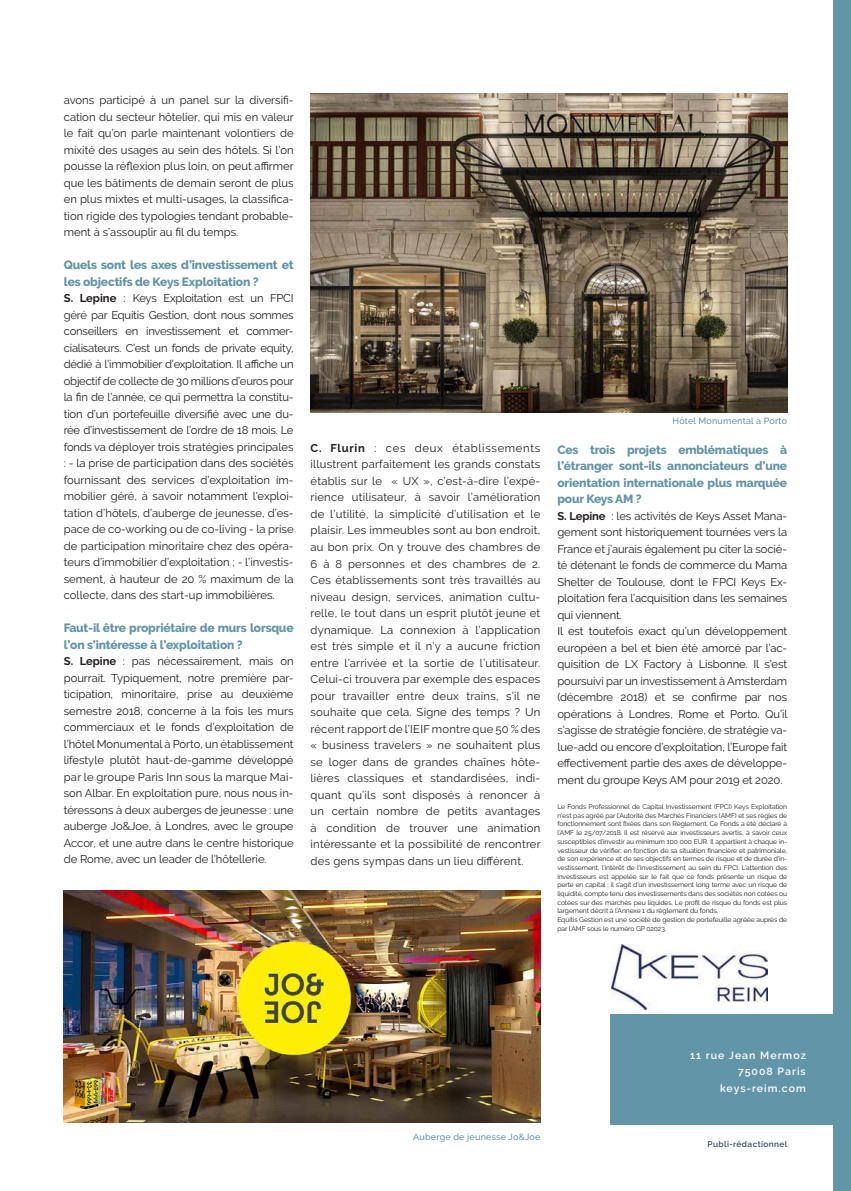
<style>
.page{position:relative;width:851px;height:1191px;background:#fff}
.page>*{position:absolute;margin:0;border:0;box-sizing:border-box;transform-origin:0 0}
.t1{font:800 12px/16.5px "Raleway";letter-spacing:-.015em;color:#6295a8}
.t2{font:11.25px/16.5px "Raleway";letter-spacing:-.01em;color:#231f20;text-align:justify}
.t3{font:600 10.5px/16.5px "Raleway";letter-spacing:.1em;color:#fff;text-align:right}
.t4{font:500 9px "Raleway";letter-spacing:.02em;color:#6295a8}
.t5{font:600 8.25px "Raleway";letter-spacing:.05em;color:#414a67}
.t6{font:6.75px/8.7px "Raleway";letter-spacing:-.01em;color:#231f20}
.s1{font-weight:700}
</style>
<div class="page">
<div style="left:833px;top:0;width:17px;height:1191px;background:#6295a8"></div>
<img style="left:310px;top:94px;width:477px;height:318px">
<img style="left:64px;top:890px;width:476px;height:232px">
<div style="left:610px;top:1014px;width:240px;height:111px;background:#6295a8"></div>
<img style="left:611px;top:944px;width:156px;height:65px">
<p class="t2" style="left:64px;top:92px;width:231px">avons participé à un panel sur la diversifi&shy;cation du secteur hôtelier, qui mis en valeur le fait qu’on parle maintenant volontiers de mixité des usages au sein des hôtels. Si l’on pousse la réflexion plus loin, on peut affirmer que les bâtiments de demain seront de plus en plus mixtes et multi-usages, la classifica&shy;tion rigide des typologies tendant probable&shy;ment à s’assouplir au fil du temps.</p>
<p class="t1" style="left:64px;top:257px;width:231px">Quels sont les axes d’investissement et les objectifs de Keys Exploitation ?</p>
<p class="t2" style="left:64px;top:290px;width:231px"><span class="s1">S. Lepine</span> : Keys Exploitation est un FPCI géré par Equitis Gestion, dont nous sommes conseillers en investissement et commer&shy;cialisateurs. C’est un fonds de private equity, dédié à l’immobilier d’exploitation. Il affiche un objectif de collecte de 30 millions d’euros pour la fin de l’année, ce qui permettra la constitu&shy;tion d’un portefeuille diversifié avec une du&shy;rée d’investissement de l’ordre de 18 mois. Le fonds va déployer trois stratégies principales : - la prise de participation dans des sociétés fournissant des services d’exploitation im&shy;mobilier géré, à savoir notamment l’exploi&shy;tation d’hôtels, d’auberge de jeunesse, d’es&shy;pace de co-working ou de co-living - la prise de participation minoritaire chez des opéra&shy;teurs d’immobilier d’exploitation ; - l’investis&shy;sement, à hauteur de 20 % maximum de la collecte, dans des start-up immobilières.</p>
<p class="t1" style="left:64px;top:620px;width:231px">Faut-il être propriétaire de murs lorsque l’on s’intéresse à l’exploitation ?</p>
<p class="t2" style="left:64px;top:653px;width:231px"><span class="s1">S. Lepine</span> : pas nécessairement, mais on pourrait. Typiquement, notre première par&shy;ticipation, minoritaire, prise au deuxième semestre 2018, concerne à la fois les murs commerciaux et le fonds d’exploitation de l’hôtel Monumental à Porto, un établissement lifestyle plutôt haut-de-gamme développé par le groupe Paris Inn sous la marque Mai&shy;son Albar. En exploitation pure, nous nous in&shy;téressons à deux auberges de jeunesse : une auberge Jo&amp;Joe, à Londres, avec le groupe Accor, et une autre dans le centre historique de Rome, avec un leader de l’hôtellerie.</p>
<p class="t2" style="left:310px;top:440px;width:231px"><span class="s1">C. Flurin</span> : ces deux établissements illustrent parfaitement les grands constats établis sur le « UX », c’est-à-dire l’expé&shy;rience utilisateur, à savoir l’amélioration de l’utilité, la simplicité d’utilisation et le plaisir. Les immeubles sont au bon endroit, au bon prix. On y trouve des chambres de 6 à 8 personnes et des chambres de 2.<br>Ces établissements sont très travaillés au niveau design, services, animation cultu&shy;relle, le tout dans un esprit plutôt jeune et dynamique. La connexion à l’application est très simple et il n’y a aucune friction entre l’arrivée et la sortie de l’utilisateur.<br>Celui-ci trouvera par exemple des espaces pour travailler entre deux trains, s’il ne souhaite que cela. Signe des temps ? Un récent rapport de l’IEIF montre que 50 % des « business travelers » ne souhaitent plus se loger dans de grandes chaînes hôte&shy;lières classiques et standardisées, indi&shy;quant qu’ils sont disposés à renoncer à un certain nombre de petits avantages à condition de trouver une animation intéressante et la possibilité de rencontrer des gens sympas dans un lieu différent.</p>
<p class="t4" style="left:672px;top:416px;width:116px">Hôtel Monumental à Porto</p>
<p class="t1" style="left:557px;top:441px;width:231px;text-align:justify">Ces trois projets emblématiques à l’étranger sont-ils annonciateurs d’une orientation internationale plus marquée pour Keys AM ?</p>
<p class="t2" style="left:557px;top:507px;width:231px;text-align:left"><span class="s1">S. Lepine</span> : les activités de Keys Asset Mana&shy;gement sont historiquement tournées vers la France et j’aurais également pu citer la socié&shy;té détenant le fonds de commerce du Mama Shelter de Toulouse, dont le FPCI Keys Ex&shy;ploitation fera l’acquisition dans les semaines qui viennent.<br>Il est toutefois exact qu’un développement européen a bel et bien été amorcé par l’ac&shy;quisition de LX Factory à Lisbonne. Il s’est poursuivi par un investissement à Amsterdam (décembre 2018) et se confirme par nos opérations à Londres, Rome et Porto. Qu’il s’agisse de stratégie foncière, de stratégie va&shy;lue-add ou encore d’exploitation, l’Europe fait effectivement partie des axes de développe&shy;ment du groupe Keys AM pour 2019 et 2020.</p>
<p class="t6" style="left:557px;top:802px;width:231px">Le Fonds Professionnel de Capital Investissement (FPCI) Keys Exploitation n’est pas agréé par l’Autorité des Marchés Financiers (AMF) et ses règles de fonctionnement sont fixées dans son Règlement. Ce Fonds a été déclaré à l’AMF le 25/07/2018. Il est réservé aux investisseurs avertis, à savoir ceux susceptibles d’investir au minimum 100 000 EUR. Il appartient à chaque in&shy;vestisseur de vérifier, en fonction de sa situation financière et patrimoniale, de son expérience et de ses objectifs en termes de risque et de durée d’in&shy;vestissement, l’intérêt de l’investissement au sein du FPCI. L’attention des investisseurs est appelée sur le fait que ce fonds présente un risque de perte en capital ; il s’agit d’un investissement long terme avec un risque de liquidité, compte tenu des investissements dans des sociétés non cotées ou cotées sur des marchés peu liquides. Le profil de risque du fonds est plus largement décrit à l’Annexe 1 du règlement du fonds.<br>Equitis Gestion est une société de gestion de portefeuille agréée auprès de par l’AMF sous le numéro GP 02023.</p>
<p class="t4" style="left:413px;top:1131px;width:129px">Auberge de jeunesse Jo&amp;Joe</p>
<p class="t3" style="left:690px;top:1046px;width:117px">11 rue Jean Mermoz<br>75008 Paris keys-reim.com</p>
<p class="t5" style="left:707px;top:1139px;width:81px">Publi-rédactionnel</p>
</div>
